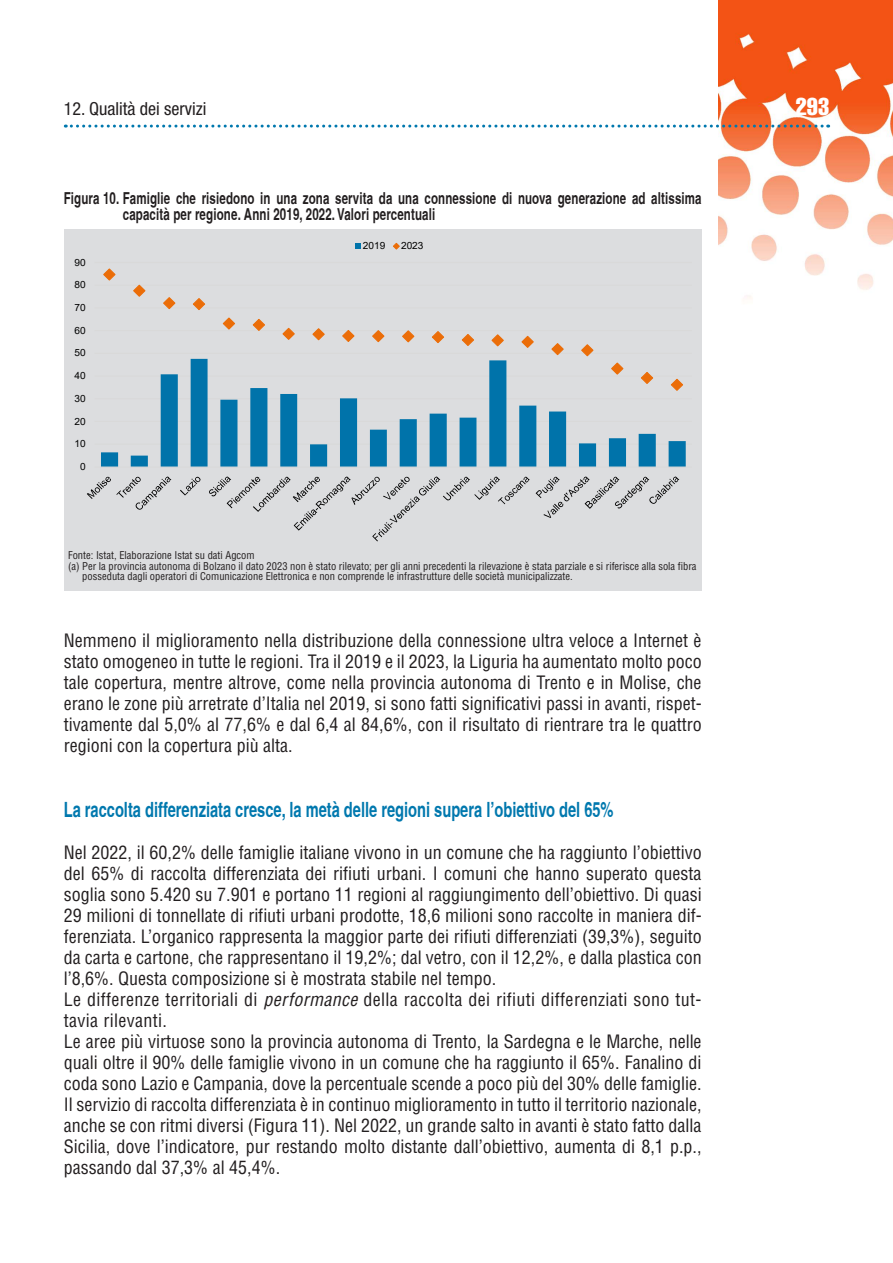
<style>
.page{position:relative;width:893px;height:1263px;background:#fff}
.page>*{position:absolute;margin:0;border:0;box-sizing:border-box;transform-origin:0 0}
.t1{font:24px "Helvetica LT Std Comp";color:#fff}
.t2{font:700 condensed 21px "Helvetica";color:#0078ae;scale:.85 1}
.t3{font:condensed 18px/21px "Helvetica LT Std";color:#231f20;text-align:justify}
.t4{font:condensed 18px "Helvetica Neue LT Std";color:#231f20}
.t5{font:700 condensed 16.5px/16.5px "Helvetica";letter-spacing:.01em;color:#231f20;scale:.85 1}
.t6{font:condensed 10.5px "Helvetica LT Std";color:#231f20}
.t7{font:9.9px "Arial";color:#000}
.s1{font-style:italic}
</style>
<div class="page">
<img style="left:719px;top:0;width:174px;height:299px">
<svg style="left:65px;top:125px;width:764px;height:3px"></svg>
<div style="left:64px;top:230px;width:638px;height:361px;background:#dcdddf"></div>
<hr style="left:95px;top:444px;width:597px;height:1px;background:#d9d9d9">
<hr style="left:95px;top:421px;width:597px;height:1px;background:#d9d9d9">
<hr style="left:95px;top:398px;width:597px;height:1px;background:#d9d9d9">
<hr style="left:95px;top:375px;width:597px;height:2px;background:#d9d9d9">
<hr style="left:95px;top:353px;width:597px;height:1px;background:#d9d9d9">
<hr style="left:95px;top:330px;width:597px;height:1px;background:#d9d9d9">
<hr style="left:95px;top:307px;width:597px;height:1px;background:#d9d9d9">
<hr style="left:95px;top:285px;width:597px;height:1px;background:#d9d9d9">
<hr style="left:95px;top:262px;width:597px;height:1px;background:#d9d9d9">
<svg style="left:101px;top:359px;width:585px;height:107px"></svg>
<hr style="left:95px;top:466px;width:597px;height:2px;background:#d9d9d9">
<svg style="left:103px;top:268px;width:13px;height:13px"></svg>
<svg style="left:133px;top:284px;width:13px;height:13px"></svg>
<svg style="left:163px;top:297px;width:13px;height:13px"></svg>
<svg style="left:193px;top:298px;width:12px;height:12px"></svg>
<svg style="left:222px;top:317px;width:13px;height:13px"></svg>
<svg style="left:252px;top:319px;width:13px;height:12px"></svg>
<svg style="left:282px;top:327px;width:13px;height:13px"></svg>
<svg style="left:312px;top:328px;width:13px;height:13px"></svg>
<svg style="left:342px;top:330px;width:13px;height:12px"></svg>
<svg style="left:372px;top:330px;width:13px;height:13px"></svg>
<svg style="left:402px;top:330px;width:13px;height:13px"></svg>
<svg style="left:432px;top:331px;width:12px;height:12px"></svg>
<svg style="left:461px;top:334px;width:13px;height:12px"></svg>
<svg style="left:491px;top:334px;width:13px;height:13px"></svg>
<svg style="left:521px;top:335px;width:13px;height:13px"></svg>
<svg style="left:551px;top:343px;width:13px;height:13px"></svg>
<svg style="left:581px;top:344px;width:13px;height:13px"></svg>
<svg style="left:610px;top:362px;width:14px;height:14px"></svg>
<svg style="left:640px;top:371px;width:14px;height:14px"></svg>
<svg style="left:670px;top:378px;width:14px;height:14px"></svg>
<svg style="left:87px;top:477px;width:84px;height:33px"></svg>
<svg style="left:180px;top:477px;width:21px;height:18px"></svg>
<svg style="left:209px;top:477px;width:321px;height:64px"></svg>
<svg style="left:536px;top:477px;width:143px;height:41px"></svg>
<svg style="left:356px;top:244px;width:5px;height:5px"></svg>
<svg style="left:393px;top:242px;width:7px;height:8px"></svg>
<p class="t4" style="left:64px;top:98px;width:144px">12. Qualità dei servizi</p>
<h1 class="t1" style="left:796px;top:91px;width:35px">293</h1>
<p class="t5" style="left:123px;top:189px;width:682px;text-indent:-59px">Figura 10. Famiglie che risiedono in una zona servita da una connessione di nuova generazione ad altissima capacità per regione. Anni 2019, 2022. Valori percentuali</p>
<p class="t7" style="left:75px;top:255px;width:13px">90</p>
<p class="t7" style="left:75px;top:278px;width:13px">80</p>
<p class="t7" style="left:75px;top:301px;width:13px">70</p>
<p class="t7" style="left:75px;top:323px;width:13px">60</p>
<p class="t7" style="left:75px;top:346px;width:13px">50</p>
<p class="t7" style="left:75px;top:369px;width:13px">40</p>
<p class="t7" style="left:75px;top:391px;width:13px">30</p>
<p class="t7" style="left:75px;top:414px;width:13px">20</p>
<p class="t7" style="left:75px;top:437px;width:13px">10</p>
<p class="t7" style="left:80px;top:460px;width:7px">0</p>
<p class="t7" style="left:363px;top:239px;width:24px">2019</p>
<p class="t7" style="left:401px;top:239px;width:24px">2023</p>
<p class="t6" style="left:68px;top:549px;width:188px">Fonte: Istat, Elaborazione Istat su dati Agcom</p>
<p class="t6" style="left:68px;top:559px;width:630px">(a) Per la provincia autonoma di Bolzano il dato 2023 non è stato rilevato; per gli anni precedenti la rilevazione è stata parziale e si riferisce alla sola fibra</p>
<p class="t6" style="left:82px;top:570px;width:492px">posseduta dagli operatori di Comunicazione Elettronica e non comprende le infrastrutture delle società municipalizzate.</p>
<p class="t3" style="left:64px;top:629px;width:639px">Nemmeno il miglioramento nella distribuzione della connessione ultra veloce a Internet è stato omogeneo in tutte le regioni. Tra il 2019 e il 2023, la Liguria ha aumentato molto poco tale copertura, mentre altrove, come nella provincia autonoma di Trento e in Molise, che erano le zone più arretrate d’Italia nel 2019, si sono fatti significativi passi in avanti, rispet&shy;tivamente dal 5,0% al 77,6% e dal 6,4 al 84,6%, con il risultato di rientrare tra le quattro regioni con la copertura più alta.</p>
<p class="t2" style="left:64px;top:796px;width:648px">La raccolta differenziata cresce, la metà delle regioni supera l’obiettivo del 65%</p>
<p class="t3" style="left:64px;top:842px;width:639px;text-align:left">Nel 2022, il 60,2% delle famiglie italiane vivono in un comune che ha raggiunto l’obiettivo del 65% di raccolta differenziata dei rifiuti urbani. I comuni che hanno superato questa soglia sono 5.420 su 7.901 e portano 11 regioni al raggiungimento dell’obiettivo. Di quasi 29 milioni di tonnellate di rifiuti urbani prodotte, 18,6 milioni sono raccolte in maniera dif&shy;ferenziata. L’organico rappresenta la maggior parte dei rifiuti differenziati (39,3%), seguito da carta e cartone, che rappresentano il 19,2%; dal vetro, con il 12,2%, e dalla plastica con l’8,6%. Questa composizione si è mostrata stabile nel tempo.<br>Le differenze territoriali di <span class="s1">performance</span> della raccolta dei rifiuti differenziati sono tut&shy;tavia rilevanti.<br>Le aree più virtuose sono la provincia autonoma di Trento, la Sardegna e le Marche, nelle quali oltre il 90% delle famiglie vivono in un comune che ha raggiunto il 65%. Fanalino di coda sono Lazio e Campania, dove la percentuale scende a poco più del 30% delle famiglie.<br>Il servizio di raccolta differenziata è in continuo miglioramento in tutto il territorio nazionale, anche se con ritmi diversi (Figura 11). Nel 2022, un grande salto in avanti è stato fatto dalla Sicilia, dove l’indicatore, pur restando molto distante dall’obiettivo, aumenta di 8,1 p.p., passando dal 37,3% al 45,4%.</p>
</div>
